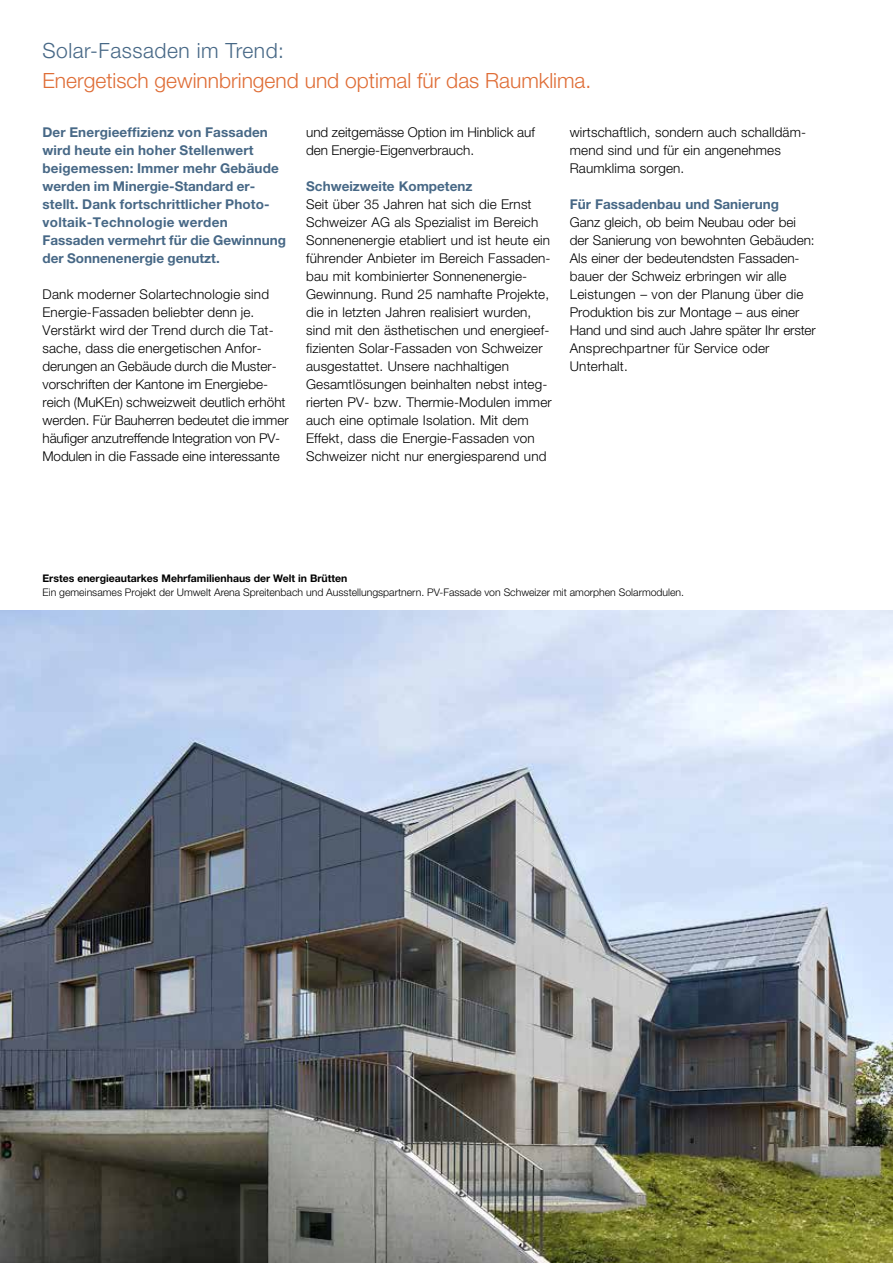
<style>
.page{position:relative;width:893px;height:1263px;background:#fff}
.page>*{position:absolute;margin:0;border:0;box-sizing:border-box;transform-origin:0 0}
.t1{font:300 21px "Helvetica Neue LT Std";color:#df6d36}
.t2{font:300 21px "Helvetica Neue LT Std";letter-spacing:.025em;color:#476886}
.t3{font:300 13.5px/18px "Helvetica Neue LT Std";letter-spacing:.01em;color:#000}
.t4{font:700 13.5px/18px "Helvetica Neue LT Std";letter-spacing:.01em;color:#476886}
.t5{font:300 10.5px "Helvetica Neue LT Std";color:#000}
.t6{font:700 10.5px "Helvetica Neue LT Std";color:#000}
</style>
<div class="page">
<img style="left:0;top:610px;width:893px;height:653px">
<h1 class="t2" style="left:43px;top:37px;width:243px">Solar-Fassaden im Trend:</h1>
<h1 class="t1" style="left:43px;top:67px;width:550px">Energetisch gewinnbringend und optimal für das Raumklima.</h1>
<p class="t4" style="left:43px;top:123px;width:245px">Der Energieeffizienz von Fassaden wird heute ein hoher Stellenwert beigemessen: Immer mehr Gebäude werden im Minergie-Standard er&shy;stellt. Dank fortschrittlicher Photo&shy;voltaik-Technologie werden Fassaden vermehrt für die Gewinnung der Sonnenenergie genutzt.</p>
<p class="t3" style="left:43px;top:285px;width:248px">Dank moderner Solartechnologie sind Energie-Fassaden beliebter denn je.<br>Verstärkt wird der Trend durch die Tat&shy;sache, dass die energetischen Anfor&shy;derungen an Gebäude durch die Muster&shy;vorschriften der Kantone im Energiebe&shy;reich (MuKEn) schweizweit deutlich erhöht werden. Für Bauherren bedeutet die immer häufiger anzutreffende Integration von PV-Modulen in die Fassade eine interessante</p>
<p class="t3" style="left:306px;top:123px;width:230px">und zeitgemässe Option im Hinblick auf den Energie-Eigenverbrauch.</p>
<p class="t4" style="left:306px;top:177px;width:168px">Schweizweite Kompetenz</p>
<p class="t3" style="left:306px;top:195px;width:247px">Seit über 35 Jahren hat sich die Ernst Schweizer AG als Spezialist im Bereich Sonnenenergie etabliert und ist heute ein führender Anbieter im Bereich Fassaden&shy;bau mit kombinierter Sonnenenergie-Gewinnung. Rund 25 namhafte Projekte, die in letzten Jahren realisiert wurden, sind mit den ästhetischen und energieef&shy;fizienten Solar-Fassaden von Schweizer ausgestattet. Unsere nachhaltigen Gesamtlösungen beinhalten nebst integ&shy;rierten PV- bzw. Thermie-Modulen immer auch eine optimale Isolation. Mit dem Effekt, dass die Energie-Fassaden von Schweizer nicht nur energiesparend und</p>
<p class="t3" style="left:570px;top:123px;width:238px">wirtschaftlich, sondern auch schalldäm&shy;mend sind und für ein angenehmes<br>Raumklima sorgen.</p>
<p class="t4" style="left:570px;top:195px;width:211px">Für Fassadenbau und Sanierung</p>
<p class="t3" style="left:570px;top:213px;width:247px">Ganz gleich, ob beim Neubau oder bei der Sanierung von bewohnten Gebäuden:<br>Als einer der bedeutendsten Fassaden&shy;bauer der Schweiz erbringen wir alle Leistungen – von der Planung über die Produktion bis zur Montage – aus einer Hand und sind auch Jahre später Ihr erster Ansprechpartner für Service oder Unterhalt.</p>
<p class="t6" style="left:43px;top:572px;width:306px">Erstes energieautarkes Mehrfamilienhaus der Welt in Brütten</p>
<p class="t5" style="left:43px;top:585px;width:643px">Ein gemeinsames Projekt der Umwelt Arena Spreitenbach und Ausstellungspartnern. PV-Fassade von Schweizer mit amorphen Solarmodulen.</p>
</div>
